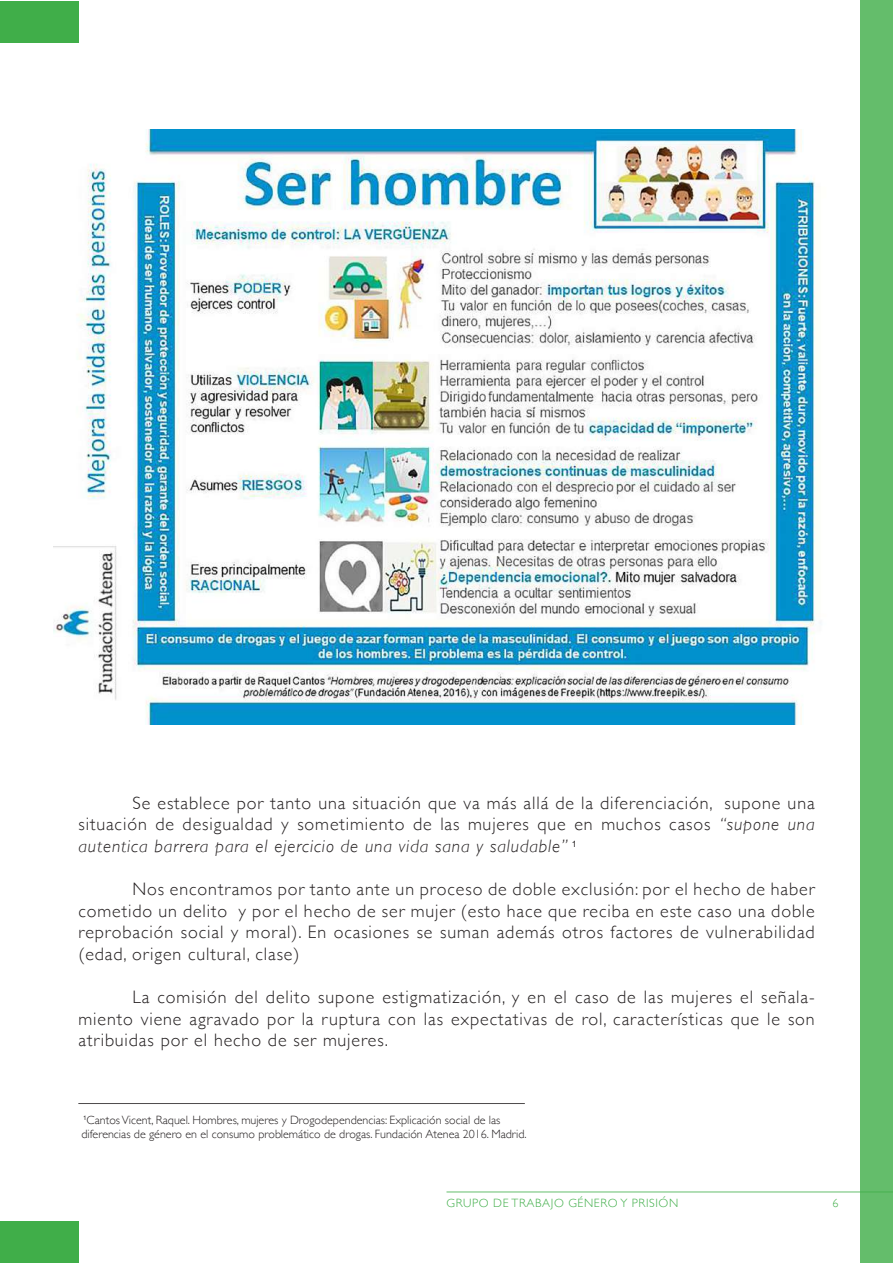
<style>
.page{position:relative;width:893px;height:1263px;background:#fff}
.page>*{position:absolute;margin:0;border:0;box-sizing:border-box;transform-origin:0 0}
.t1{font:300 18px/21.6px "Gill Sans";letter-spacing:.05em;color:#231f20;text-align:justify}
.t2{font:300 12px/14.4px "Gill Sans";color:#231f20}
.t3{font:300 12px "Gill Sans";letter-spacing:.05em;color:#40ae49}
.s1{font-style:italic}
</style>
<div class="page">
<div style="left:0;top:1222px;width:78px;height:41px;background:#40ae49"></div>
<div style="left:0;top:1px;width:78px;height:41px;background:#40ae49"></div>
<div style="left:860px;top:0;width:33px;height:1262px;background:#64bd6b"></div>
<hr style="left:78px;top:1103px;width:447px;height:1px;background:#231f20">
<img style="left:54px;top:130px;width:767px;height:595px">
<hr style="left:446px;top:1191px;width:447px;height:1px;background:#40ae49">
<p class="t1" style="left:78px;top:791px;width:738px;text-indent:54px">Se establece por tanto una situación que va más allá de la diferenciación, supone una situación de desigualdad y sometimiento de las mujeres que en muchos casos <span class="s1">“supone una autentica barrera para el ejercicio de una vida sana y saludable”</span> <sup>1</sup></p>
<p class="t1" style="left:78px;top:877px;width:738px;text-indent:54px">Nos encontramos por tanto ante un proceso de doble exclusión: por el hecho de haber cometido un delito y por el hecho de ser mujer (esto hace que reciba en este caso una doble reprobación social y moral). En ocasiones se suman además otros factores de vulnerabilidad (edad, origen cultural, clase)</p>
<p class="t1" style="left:78px;top:985px;width:738px;text-indent:54px">La comisión del delito supone estigmatización, y en el caso de las mujeres el señala&shy;miento viene agravado por la ruptura con las expectativas de rol, características que le son atribuidas por el hecho de ser mujeres.</p>
<p class="t2" style="left:82px;top:1112px;width:447px"><sup>1</sup>CantosVicent, Raquel. Hombres, mujeres y Drogodependencias: Explicación social de las diferencias de género en el consumo problemático de drogas. Fundación Atenea 2016. Madrid.</p>
<p class="t3" style="left:446px;top:1193px;width:233px">GRUPO DE TRABAJO GÉNERO Y PRISIÓN</p>
<p class="t3" style="left:832px;top:1193px;width:7px">6</p>
</div>
